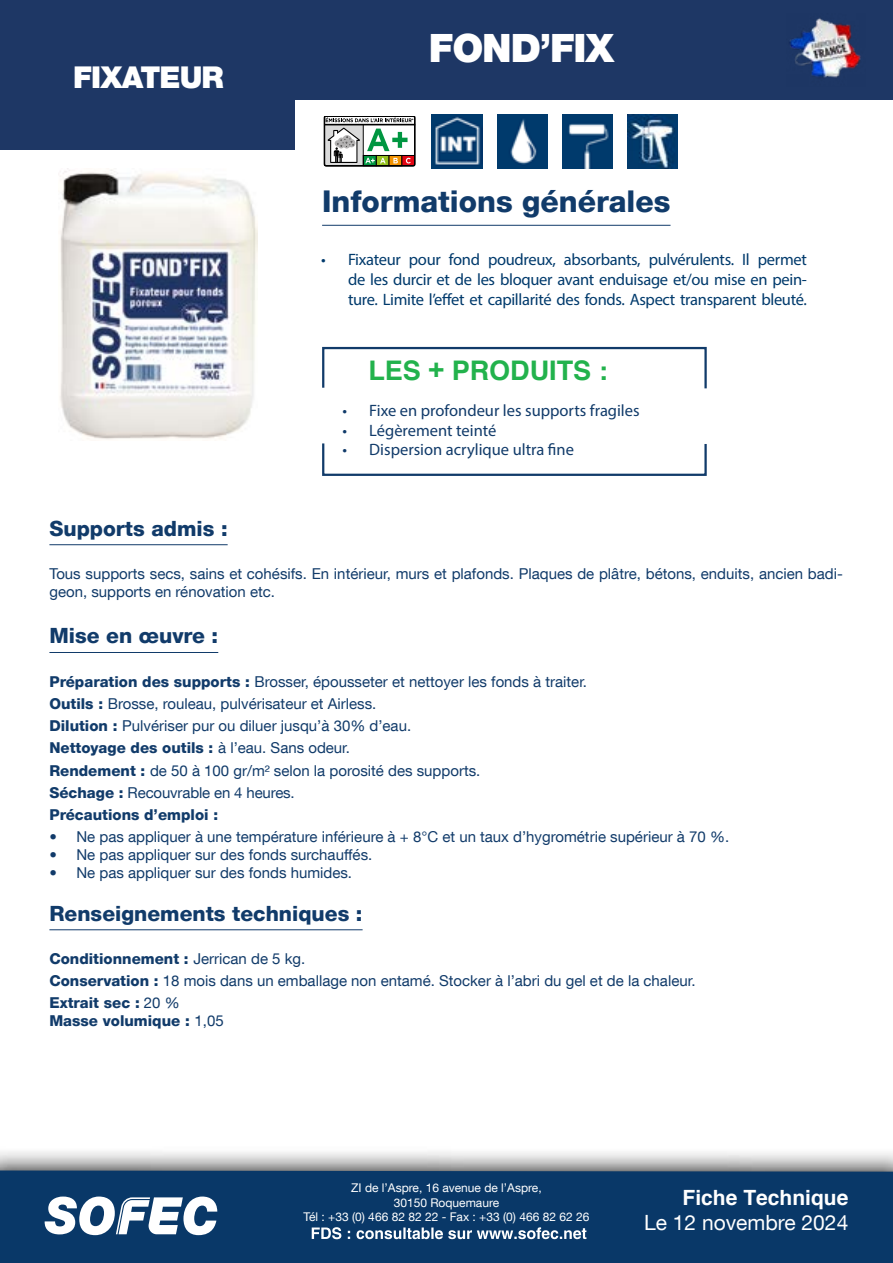
<style>
.page{position:relative;width:893px;height:1263px;background:#fff}
.page>*{position:absolute;margin:0;border:0;box-sizing:border-box;transform-origin:0 0}
.t1{font:900 39px "Helvetica Neue LT Com";letter-spacing:-.03em;color:#fff}
.t2{font:800 30px "Helvetica Neue LT Com";color:#113b6a}
.t3{font:900 30px "Helvetica Neue LT Com";letter-spacing:-.03em;color:#fff}
.t4{font:700 27px "Helvetica";color:#22b24c}
.t5{font:800 21px "Helvetica Neue LT Com";color:#113b6a}
.t6{font:21px "Helvetica Neue LT Com";color:#fff}
.t7{font:700 21px "Helvetica";color:#fff}
.t8{font:16.5px/19.8px "Myriad Pro";letter-spacing:-.02em;color:#003a6c;text-align:justify}
.t9{font:16.5px "Myriad Pro";color:#113b6a}
.t10{font:15px/22.2px "Helvetica Neue LT Com";color:#113b6a}
.t11{font:800 15px "Helvetica Neue LT Com";color:#113b6a}
.t12{font:12px/14.4px "Helvetica Neue LT Com";color:#fff;text-align:center}
.s1{font-weight:800}
.s2{font-weight:400}
</style>
<div class="page">
<svg style="left:322px;top:346px;width:385px;height:43px"></svg>
<svg style="left:322px;top:443px;width:385px;height:33px"></svg>
<img style="left:60px;top:170px;width:198px;height:270px">
<div style="left:0;top:0;width:893px;height:100px;background:#1e3765"></div>
<div style="left:0;top:0;width:295px;height:150px;background:#1e3765"></div>
<svg style="left:0;top:1151px;width:893px;height:19px"></svg>
<div style="left:0;top:1170px;width:893px;height:93px;background:#093868"></div>
<hr style="left:49px;top:544px;width:179px;height:1px;background:#113b6a">
<hr style="left:49px;top:652px;width:169px;height:1px;background:#113b6a">
<hr style="left:49px;top:929px;width:314px;height:1px;background:#113b6a">
<hr style="left:322px;top:225px;width:348px;height:1px;background:#113b6a">
<svg style="left:44px;top:1196px;width:173px;height:39px"></svg>
<img style="left:432px;top:115px;width:50px;height:53px">
<img style="left:497px;top:115px;width:50px;height:53px">
<svg style="left:324px;top:116px;width:91px;height:50px"></svg>
<img style="left:562px;top:115px;width:50px;height:53px">
<img style="left:627px;top:115px;width:51px;height:53px">
<img style="left:789px;top:18px;width:72px;height:60px">
<svg style="left:312px;top:1227px;width:274px;height:12px"></svg>
<h2 class="t3" style="left:73px;top:60px;width:152px">FIXATEUR</h2>
<h1 class="t1" style="left:429px;top:25px;width:187px">FOND’FIX</h1>
<h2 class="t2" style="left:322px;top:183px;width:350px">Informations générales</h2>
<p class="t8" style="left:348px;top:249px;width:460px;text-indent:-27px">• Fixateur pour fond poudreux, absorbants, pulvérulents. Il permet de les durcir et de les bloquer avant enduisage et/ou mise en pein&shy;ture. Limite l’effet et capillarité des fonds. Aspect transparent bleuté.</p>
<h3 class="t4" style="left:368px;top:353px;width:241px">LES + PRODUITS :</h3>
<p class="t9" style="left:342px;top:400px;width:299px">• Fixe en profondeur les supports fragiles</p>
<p class="t9" style="left:342px;top:420px;width:156px">• Légèrement teinté</p>
<p class="t9" style="left:342px;top:440px;width:233px">• Dispersion acrylique ultra fine</p>
<h3 class="t5" style="left:49px;top:516px;width:180px">Supports admis :</h3>
<p class="t10" style="left:49px;top:564px;width:795px;line-height:18px">Tous supports secs, sains et cohésifs. En intérieur, murs et plafonds. Plaques de plâtre, bétons, enduits, ancien badi&shy;geon, supports en rénovation etc.</p>
<h3 class="t5" style="left:49px;top:623px;width:170px">Mise en œuvre :</h3>
<p class="t10" style="left:49px;top:670px;width:539px"><span class="s1">Préparation des supports :</span> Brosser, épousseter et nettoyer les fonds à traiter.<br><span class="s1">Outils :</span> Brosse, rouleau, pulvérisateur et Airless.<br><span class="s1">Dilution :</span> Pulvériser pur ou diluer jusqu’à 30% d’eau.<br><span class="s1">Nettoyage des outils :</span> à l’eau. Sans odeur.<br><span class="s1">Rendement :</span> de 50 à 100 gr/m² selon la porosité des supports.<br><span class="s1">Séchage :</span> Recouvrable en 4 heures.<br><span class="s1">Précautions d’emploi :</span></p>
<p class="t10" style="left:49px;top:826px;width:681px">• Ne pas appliquer à une température inférieure à + 8°C et un taux d’hygrométrie supérieur à 70 %.</p>
<p class="t10" style="left:49px;top:844px;width:324px">• Ne pas appliquer sur des fonds surchauffés.</p>
<p class="t10" style="left:49px;top:862px;width:304px">• Ne pas appliquer sur des fonds humides.</p>
<h3 class="t5" style="left:49px;top:901px;width:315px">Renseignements techniques :</h3>
<p class="t10" style="left:49px;top:947px;width:648px"><span class="s1">Conditionnement :</span> Jerrican de 5 kg.<br><span class="s1">Conservation :</span> 18 mois dans un emballage non entamé. Stocker à l’abri du gel et de la chaleur.<br><span class="s1">Extrait sec :</span> 20 %</p>
<p class="t11" style="left:49px;top:1012px;width:176px">Masse volumique : <span class="s2">1,05</span></p>
<p class="t12" style="left:304px;top:1180px;width:287px">ZI de l’Aspre, 16 avenue de l’Aspre,<br>30150 Roquemaure<br>Tél : +33 (0) 466 82 82 22 - Fax : +33 (0) 466 82 62 26</p>
<h3 class="t7" style="left:683px;top:1184px;width:167px">Fiche Technique</h3>
<h3 class="t6" style="left:644px;top:1210px;width:206px">Le 12 novembre 2024</h3>
</div>
